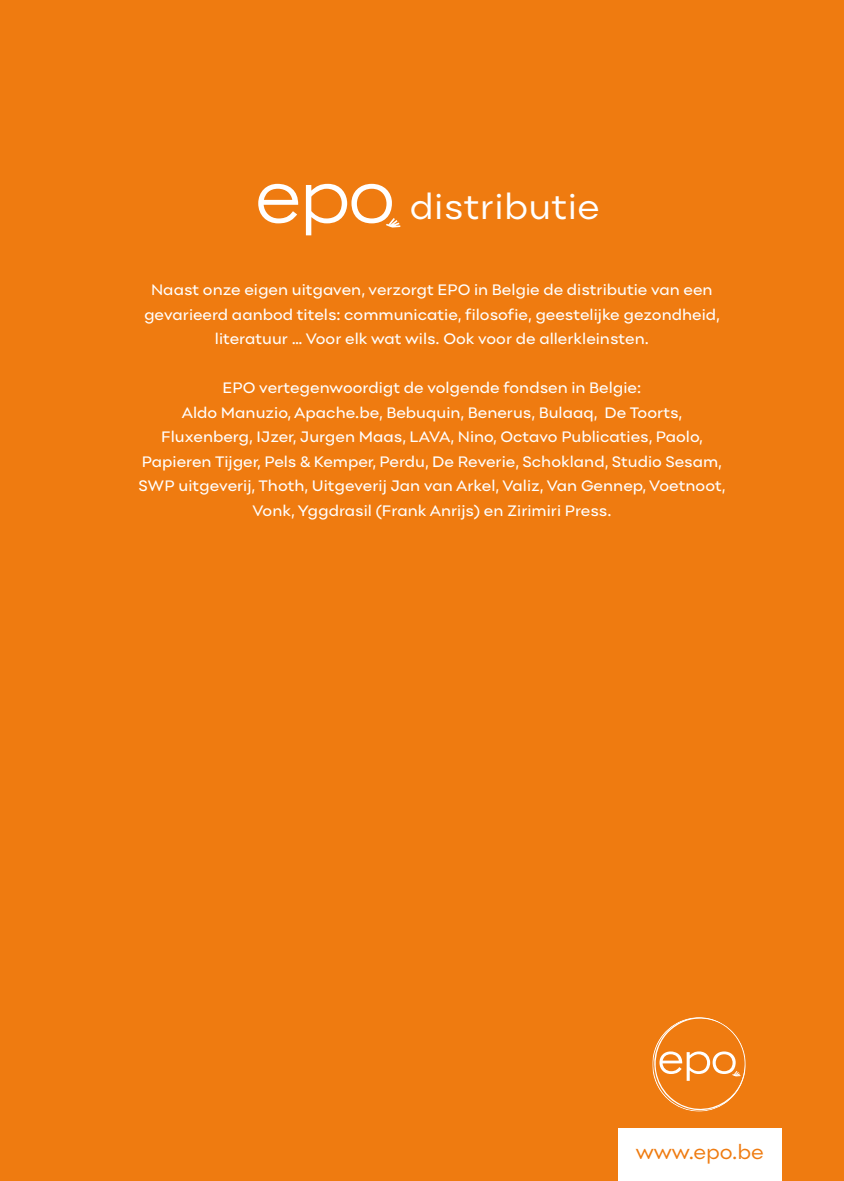
<style>
.page{position:relative;width:844px;height:1181px;background:#fff}
.page>*{position:absolute;margin:0;border:0;box-sizing:border-box;transform-origin:0 0}
.t1{font:36.75px "Point";letter-spacing:.01em;color:#fff}
.t2{font:21px "Point";color:#ef7b10}
.t3{font:15.75px/24.5px "Point";color:#fff;text-align:center}
</style>
<div class="page">
<div style="left:0;top:0;width:843px;height:1181px;background:#ef7b10"></div>
<div style="left:617px;top:1129px;width:164px;height:52px;background:#fff"></div>
<svg style="left:258px;top:184px;width:40px;height:39px"></svg>
<svg style="left:306px;top:184px;width:94px;height:51px"></svg>
<svg style="left:652px;top:1017px;width:93px;height:94px"></svg>
<h1 class="t1" style="left:409px;top:185px;width:191px">distributie</h1>
<p class="t3" style="left:144px;top:277px;width:577px">Naast onze eigen uitgaven, verzorgt EPO in Belgie de distributie van een gevarieerd aanbod titels: communicatie, filosofie, geestelijke gezondheid, literatuur … Voor elk wat wils. Ook voor de allerkleinsten.</p>
<p class="t3" style="left:138px;top:375px;width:588px">EPO vertegenwoordigt de volgende fondsen in Belgie:<br>Aldo Manuzio, Apache.be, Bebuquin, Benerus, Bulaaq, De Toorts, Fluxenberg, IJzer, Jurgen Maas, LAVA, Nino, Octavo Publicaties, Paolo, Papieren Tijger, Pels &amp; Kemper, Perdu, De Reverie, Schokland, Studio Sesam, SWP uitgeverij, Thoth, Uitgeverij Jan van Arkel, Valiz, Van Gennep, Voetnoot, Vonk, Yggdrasil (Frank Anrijs) en Zirimiri Press.</p>
<h2 class="t2" style="left:635px;top:1139px;width:130px">www.epo.be</h2>
</div>
